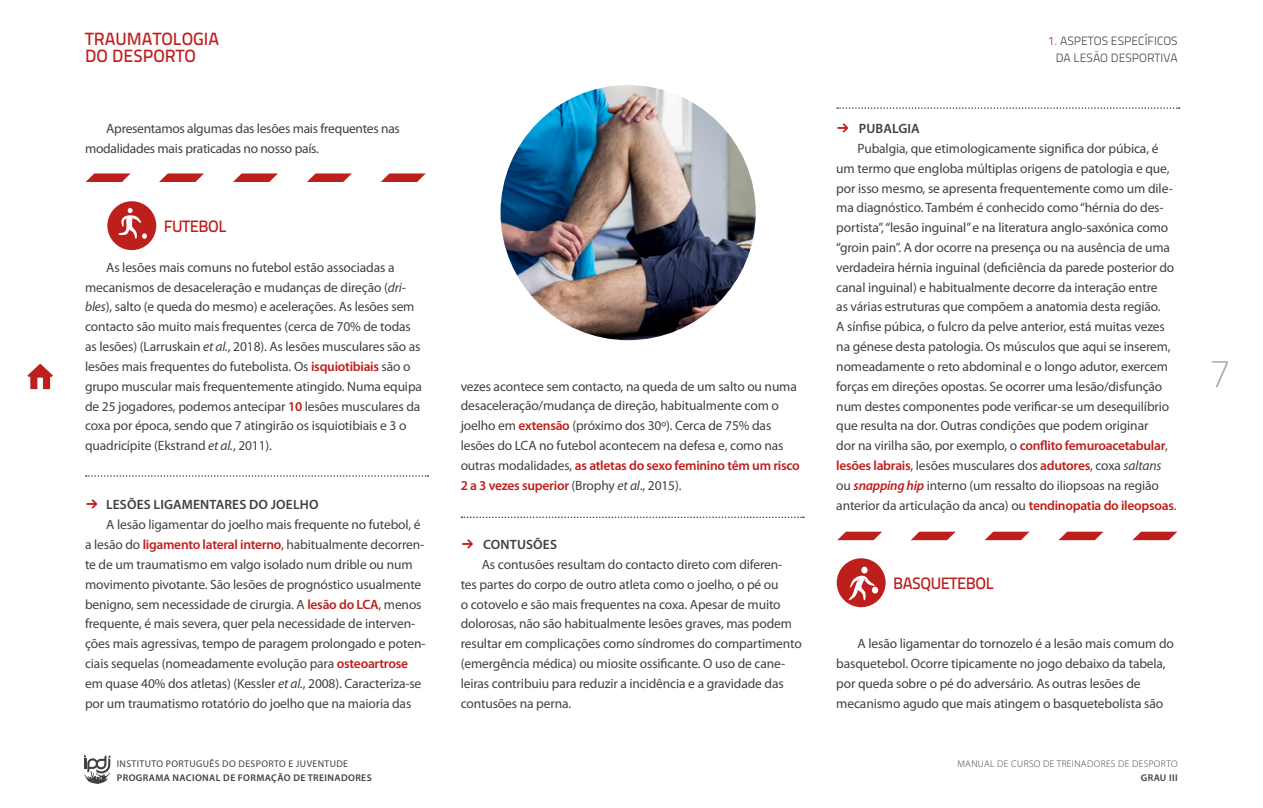
<style>
.page{position:relative;width:1263px;height:808px;background:#fff}
.page>*{position:absolute;margin:0;border:0;box-sizing:border-box;transform-origin:0 0}
.t1{font:700 39px "Titillium Text 14 L";color:#9d9fa2}
.t2{font:17.7px/16.4px "Titillium Text 14 L 600 wt";color:#bd1f1d}
.t3{font:16.5px "Titillium Text 14 L 600 wt";letter-spacing:-.03em;color:#bd1f1d}
.t4{font:13.5px/19.8px "Myriad Pro";letter-spacing:-.01em;color:#414042}
.t5{font:600 13.5px "Myriad Pro";letter-spacing:.01em;color:#414042}
.t6{font:12px/16.4px "Titillium Text 14 L 250 wt";color:#414042;text-align:right}
.t7{font:600 9.75px "Myriad Pro";letter-spacing:.04em;color:#414042}
.t8{font:9.75px "Myriad Pro";letter-spacing:.04em;color:#414042}
.t9{font:300 9.75px "Myriad Pro";letter-spacing:.04em;color:#414042}
.s1{font-style:italic}
.s2{font-weight:600;color:#bd1f1d}
.s3{font-family:"SF Compact";font-weight:900;font-size:15px;color:#bd1f1d}
.s4{color:#bd1f1d}
.s5{font-weight:600;font-style:italic;color:#bd1f1d}
</style>
<div class="page">
<svg style="left:27px;top:364px;width:26px;height:25px"></svg>
<svg style="left:84px;top:755px;width:26px;height:29px"></svg>
<div style="left:107px;top:201px;width:49px;height:49px;background:#bd1f1d;border-radius:50%"></div>
<svg style="left:118px;top:208px;width:29px;height:31px"></svg>
<div style="left:837px;top:558px;width:49px;height:49px;background:#bd1f1d;border-radius:50%"></div>
<svg style="left:86px;top:475px;width:342px;height:2px"></svg>
<svg style="left:461px;top:516px;width:343px;height:2px"></svg>
<svg style="left:837px;top:107px;width:342px;height:2px"></svg>
<img style="left:500px;top:85px;width:256px;height:255px;border-radius:128px">
<svg style="left:848px;top:567px;width:27px;height:33px"></svg>
<div style="left:872px;top:586px;width:6px;height:8px;background:#fff;border-radius:50%"></div>
<svg style="left:1059px;top:532px;width:44px;height:8px"></svg>
<svg style="left:1132px;top:532px;width:45px;height:8px"></svg>
<svg style="left:837px;top:532px;width:119px;height:8px"></svg>
<svg style="left:985px;top:532px;width:44px;height:8px"></svg>
<svg style="left:307px;top:173px;width:45px;height:9px"></svg>
<svg style="left:381px;top:173px;width:45px;height:9px"></svg>
<svg style="left:85px;top:173px;width:119px;height:9px"></svg>
<svg style="left:233px;top:173px;width:45px;height:9px"></svg>
<h2 class="t2" style="left:85px;top:31px;width:135px">TRAUMATOLOGIA<br>DO DESPORTO</h2>
<p class="t4" style="left:85px;top:119px;width:316px;text-indent:21px">Apresentamos algumas das lesões mais frequentes nas modalidades mais praticadas no nosso país.</p>
<p class="t3" style="left:164px;top:216px;width:65px">FUTEBOL</p>
<p class="t4" style="left:85px;top:257px;width:338px;text-indent:21px">As lesões mais comuns no futebol estão associadas a mecanismos de desaceleração e mudanças de direção (<span class="s1">dri&shy;bles</span>), salto (e queda do mesmo) e acelerações. As lesões sem contacto são muito mais frequentes (cerca de 70% de todas as lesões) (Larruskain <span class="s1">et al.</span>, 2018). As lesões musculares são as lesões mais frequentes do futebolista. Os <span class="s2">isquiotibiais</span> são o grupo muscular mais frequentemente atingido. Numa equipa de 25 jogadores, podemos antecipar <span class="s2">10</span> lesões musculares da coxa por época, sendo que 7 atingirão os isquiotibiais e 3 o quadricípite (Ekstrand <span class="s1">et al.</span>, 2011).</p>
<p class="t5" style="left:85px;top:496px;width:235px"><span class="s3">→</span> LESÕES LIGAMENTARES DO JOELHO</p>
<p class="t4" style="left:106px;top:515px;width:316px">A lesão ligamentar do joelho mais frequente no futebol, é</p>
<p class="t4" style="left:85px;top:534px;width:341px">a lesão do <span class="s2">ligamento lateral interno</span>, habitualmente decorren-</p>
<p class="t4" style="left:85px;top:554px;width:329px">te de um traumatismo em valgo isolado num drible ou num</p>
<p class="t4" style="left:85px;top:574px;width:338px">movimento pivotante. São lesões de prognóstico usualmente</p>
<p class="t4" style="left:85px;top:594px;width:338px">benigno, sem necessidade de cirurgia. A <span class="s2">lesão do LCA</span>, menos</p>
<p class="t4" style="left:85px;top:614px;width:332px">frequente, é mais severa, quer pela necessidade de interven-</p>
<p class="t4" style="left:85px;top:633px;width:342px">ções mais agressivas, tempo de paragem prolongado e poten-</p>
<p class="t4" style="left:85px;top:653px;width:324px">ciais sequelas (nomeadamente evolução para <span class="s2">osteoartrose</span></p>
<p class="t4" style="left:85px;top:673px;width:338px">em quase 40% dos atletas) (Kessler <span class="s1">et al.</span>, 2008). Caracteriza-se</p>
<p class="t4" style="left:85px;top:693px;width:328px">por um traumatismo rotatório do joelho que na maioria das</p>
<p class="t8" style="left:117px;top:758px;width:233px">INSTITUTO PORTUGUÊS DO DESPORTO E JUVENTUDE</p>
<p class="t7" style="left:117px;top:771px;width:256px">PROGRAMA NACIONAL DE FORMAÇÃO DE TREINADORES</p>
<p class="t4" style="left:461px;top:376px;width:338px">vezes acontece sem contacto, na queda de um salto ou numa</p>
<p class="t4" style="left:461px;top:396px;width:341px">desaceleração/mudança de direção, habitualmente com o joelho em <span class="s2">extensão</span> (próximo dos 30º). Cerca de 75% das lesões do LCA no futebol acontecem na defesa e, como nas outras modalidades, <span class="s2">as atletas do sexo feminino têm um risco 2 a 3 vezes superior</span> (Brophy <span class="s1">et al</span>., 2015).</p>
<p class="t5" style="left:461px;top:536px;width:98px"><span class="s3">→</span> CONTUSÕES</p>
<p class="t4" style="left:482px;top:554px;width:302px">As contusões resultam do contacto direto com diferen-</p>
<p class="t4" style="left:461px;top:574px;width:319px">tes partes do corpo de outro atleta como o joelho, o pé ou</p>
<p class="t4" style="left:461px;top:594px;width:322px">o cotovelo e são mais frequentes na coxa. Apesar de muito</p>
<p class="t4" style="left:461px;top:614px;width:333px">dolorosas, não são habitualmente lesões graves, mas podem</p>
<p class="t4" style="left:461px;top:633px;width:343px">resultar em complicações como síndromes do compartimento</p>
<p class="t4" style="left:461px;top:653px;width:326px">(emergência médica) ou miosite ossificante. O uso de cane-</p>
<p class="t4" style="left:461px;top:673px;width:325px">leiras contribuiu para reduzir a incidência e a gravidade das</p>
<p class="t4" style="left:461px;top:693px;width:112px">contusões na perna.</p>
<p class="t6" style="left:1048px;top:33px;width:131px"><span class="s4">1.</span> ASPETOS ESPECÍFICOS<br>DA LESÃO DESPORTIVA</p>
<p class="t5" style="left:836px;top:120px;width:85px"><span class="s3">→</span> PUBALGIA</p>
<p class="t4" style="left:857px;top:138px;width:302px">Pubalgia, que etimologicamente significa dor púbica, é</p>
<p class="t4" style="left:836px;top:158px;width:335px">um termo que engloba múltiplas origens de patologia e que,</p>
<p class="t4" style="left:836px;top:178px;width:338px">por isso mesmo, se apresenta frequentemente como um dile-</p>
<p class="t4" style="left:836px;top:198px;width:329px">ma diagnóstico. Também é conhecido como “hérnia do des-</p>
<p class="t4" style="left:836px;top:218px;width:334px">portista”, “lesão inguinal” e na literatura anglo-saxónica como</p>
<p class="t4" style="left:836px;top:237px;width:335px">“groin pain”. A dor ocorre na presença ou na ausência de uma</p>
<p class="t4" style="left:836px;top:257px;width:339px">verdadeira hérnia inguinal (deficiência da parede posterior do</p>
<p class="t4" style="left:836px;top:277px;width:323px">canal inguinal) e habitualmente decorre da interação entre</p>
<p class="t4" style="left:836px;top:297px;width:326px">as várias estruturas que compõem a anatomia desta região.</p>
<p class="t4" style="left:836px;top:317px;width:330px">A sínfise púbica, o fulcro da pelve anterior, está muitas vezes</p>
<p class="t4" style="left:836px;top:336px;width:336px">na génese desta patologia. Os músculos que aqui se inserem,</p>
<p class="t4" style="left:836px;top:356px;width:333px">nomeadamente o reto abdominal e o longo adutor, exercem</p>
<p class="t4" style="left:836px;top:376px;width:328px">forças em direções opostas. Se ocorrer uma lesão/disfunção</p>
<p class="t4" style="left:836px;top:396px;width:334px">num destes componentes pode verificar-se um desequilíbrio</p>
<p class="t4" style="left:836px;top:416px;width:314px">que resulta na dor. Outras condições que podem originar</p>
<p class="t4" style="left:836px;top:435px;width:333px">dor na virilha são, por exemplo, o <span class="s2">conflito femuroacetabular</span>,</p>
<p class="t4" style="left:836px;top:455px;width:327px"><span class="s2">lesões labrais</span>, lesões musculares dos <span class="s2">adutores</span>, coxa <span class="s1">saltans</span></p>
<p class="t4" style="left:836px;top:475px;width:324px">ou <span class="s5">snapping hip</span> interno (um ressalto do iliopsoas na região</p>
<p class="t4" style="left:836px;top:495px;width:342px">anterior da articulação da anca) ou <span class="s2">tendinopatia do ileopsoas</span>.</p>
<p class="t3" style="left:893px;top:573px;width:102px">BASQUETEBOL</p>
<p class="t4" style="left:836px;top:633px;width:339px;text-indent:21px">A lesão ligamentar do tornozelo é a lesão mais comum do basquetebol. Ocorre tipicamente no jogo debaixo da tabela, por queda sobre o pé do adversário. As outras lesões de mecanismo agudo que mais atingem o basquetebolista são</p>
<p class="t9" style="left:957px;top:758px;width:222px">MANUAL DE CURSO DE TREINADORES DE DESPORTO</p>
<p class="t7" style="left:1141px;top:771px;width:38px">GRAU III</p>
<h1 class="t1" style="left:1210px;top:350px;width:22px">7</h1>
</div>
